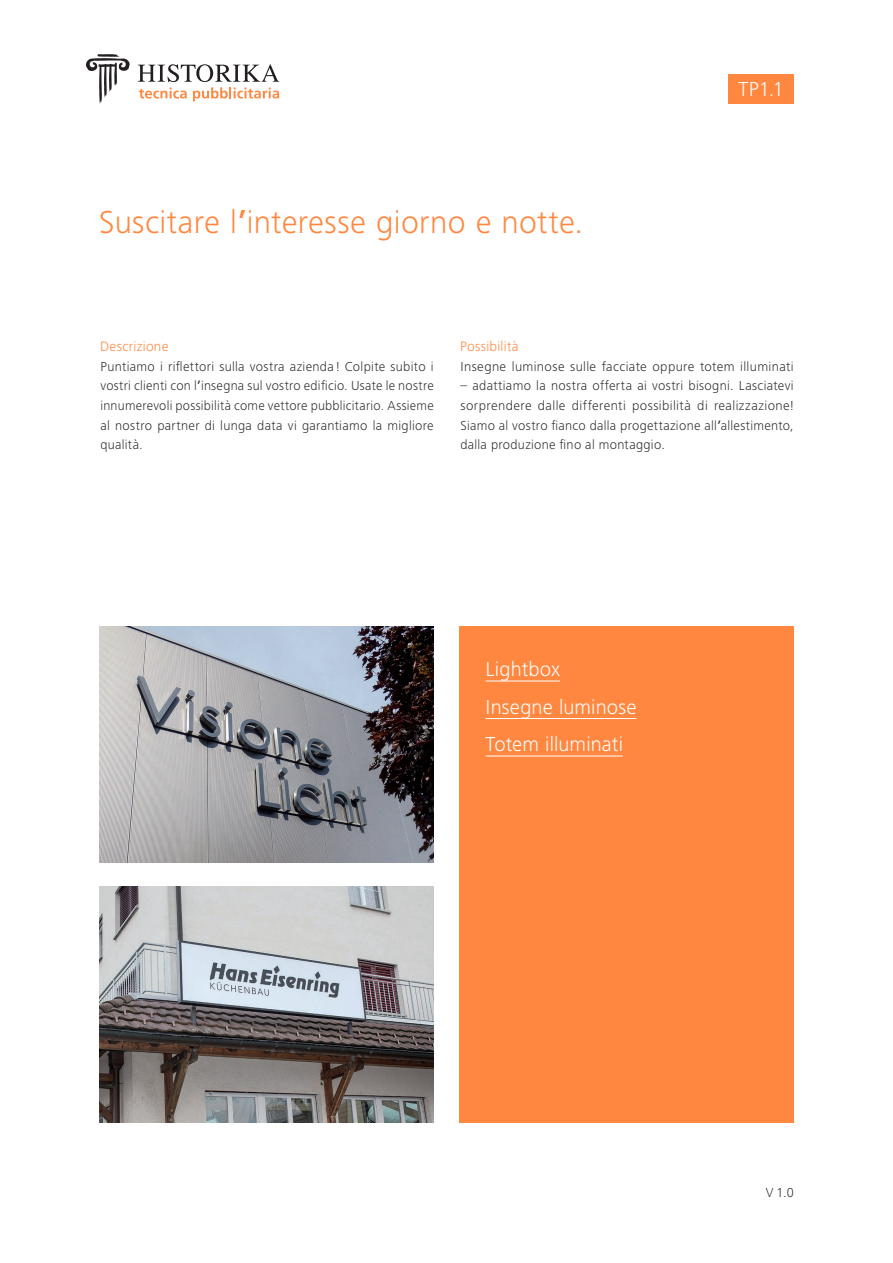
<style>
.page{position:relative;width:893px;height:1263px;background:#fff}
.page>*{position:absolute;margin:0;border:0;box-sizing:border-box;transform-origin:0 0}
.t1{font:300 33px "Frutiger Next LT";letter-spacing:.01em;color:#ff873f}
.t2{font:300 21px/37.5px "Frutiger Next LT";letter-spacing:.005em;color:#fff}
.t3{font:300 14.25px "Frutiger Next LT";letter-spacing:.02em;color:#ff873f}
.t4{font:300 13.5px/19.6px "Frutiger Next LT";letter-spacing:.025em;color:#312f30;text-align:justify}
.s1{font-family:"Frutiger";font-weight:400}
</style>
<div class="page">
<div style="left:729px;top:74px;width:65px;height:30px;background:#ff873f"></div>
<svg style="left:86px;top:54px;width:44px;height:50px"></svg>
<svg style="left:138px;top:64px;width:141px;height:37px"></svg>
<div style="left:459px;top:626px;width:335px;height:497px;background:#ff873f"></div>
<hr style="left:486px;top:681px;width:74px;height:1px;background:#fff">
<hr style="left:486px;top:718px;width:150px;height:1px;background:#fff">
<hr style="left:486px;top:756px;width:137px;height:1px;background:#fff">
<img style="left:99px;top:626px;width:335px;height:236px">
<img style="left:99px;top:886px;width:335px;height:237px">
<h1 class="t1" style="left:99px;top:204px;width:486px">Suscitare l<span class="s1">’</span>interesse giorno e notte.</h1>
<h2 class="t2" style="left:738px;top:71px;width:47px">TP1.1</h2>
<p class="t3" style="left:100px;top:338px;width:70px">Descrizione</p>
<p class="t4" style="left:100px;top:356px;width:335px">Puntiamo i riflettori sulla vostra azienda ! Colpite subito i vostri clienti con l<span class="s1">’</span>insegna sul vostro edificio. Usate le nostre innumerevoli possibilità come vettore pubblicitario. Assieme al nostro partner di lunga data vi garantiamo la migliore qualità.</p>
<p class="t3" style="left:460px;top:338px;width:60px">Possibilità</p>
<p class="t4" style="left:460px;top:356px;width:335px">Insegne luminose sulle facciate oppure totem illuminati</p>
<p class="t4" style="left:460px;top:376px;width:335px">– adattiamo la nostra offerta ai vostri bisogni. Lasciatevi sorprendere dalle differenti possibilità di realizzazione!<br>Siamo al vostro fianco dalla progettazione all<span class="s1">’</span>allestimento, dalla produzione fino al montaggio.</p>
<h2 class="t2" style="left:486px;top:651px;width:153px">Lightbox<br>Insegne luminose<br>Totem illuminati</h2>
<p class="t4" style="left:766px;top:1183px;width:30px">V 1.0</p>
</div>
